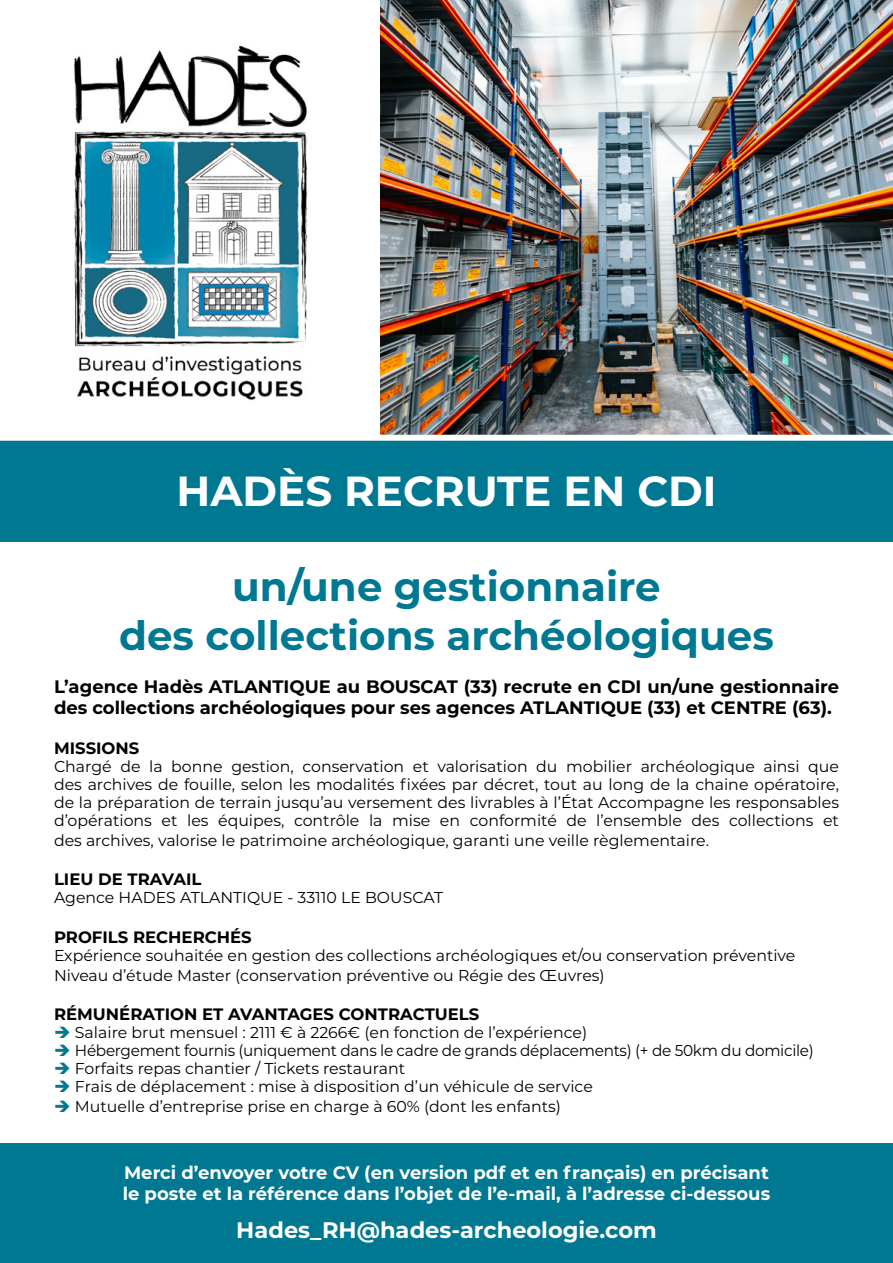
<style>
.page{position:relative;width:893px;height:1263px;background:#fff}
.page>*{position:absolute;margin:0;border:0;box-sizing:border-box;transform-origin:0 0}
.t1{font:700 42px "Montserrat";color:#fff}
.t2{font:700 40.35px/48.4px "Montserrat";color:#007892;text-align:center}
.t3{font:700 22.5px "Montserrat";color:#fff}
.t4{font:700 18px/21.6px "Montserrat";color:#000}
.t5{font:700 18px/21.6px "Montserrat";color:#fff}
.t6{font:700 16.5px "Montserrat";color:#000}
.t7{font:15.75px/18px "Montserrat";color:#000;text-align:justify}
.t8{font:15.75px "Montserrat";letter-spacing:-.02em;color:#000}
.s1{color:#007892}
</style>
<div class="page">
<img style="left:380px;top:0;width:513px;height:435px">
<img style="left:74px;top:45px;width:234px;height:355px">
<div style="left:0;top:441px;width:893px;height:101px;background:#007892"></div>
<div style="left:0;top:1144px;width:893px;height:119px;background:#007892"></div>
<h1 class="t1" style="left:176px;top:461px;width:542px">HADÈS RECRUTE EN CDI</h1>
<h2 class="t2" style="left:119px;top:560px;width:656px">un/une gestionnaire<br>des collections archéologiques</h2>
<p class="t4" style="left:54px;top:674px;width:786px">L’agence Hadès ATLANTIQUE au BOUSCAT (33) recrute en CDI un/une gestionnaire des collections archéologiques pour ses agences ATLANTIQUE (33) et CENTRE (63).</p>
<p class="t6" style="left:54px;top:736px;width:87px">MISSIONS</p>
<p class="t7" style="left:54px;top:756px;width:786px">Chargé de la bonne gestion, conservation et valorisation du mobilier archéologique ainsi que des archives de fouille, selon les modalités fixées par décret, tout au long de la chaine opératoire, de la préparation de terrain jusqu’au versement des livrables à l’État Accompagne les responsables d’opérations et les équipes, contrôle la mise en conformité de l’ensemble des collections et</p>
<p class="t7" style="left:54px;top:830px;width:657px">des archives, valorise le patrimoine archéologique, garanti une veille règlementaire.</p>
<p class="t6" style="left:54px;top:867px;width:149px">LIEU DE TRAVAIL</p>
<p class="t7" style="left:54px;top:888px;width:391px">Agence HADES ATLANTIQUE - 33110 LE BOUSCAT</p>
<p class="t6" style="left:54px;top:925px;width:199px">PROFILS RECHERCHÉS</p>
<p class="t7" style="left:54px;top:945px;width:743px;line-height:19.8px">Expérience souhaitée en gestion des collections archéologiques et/ou conservation préventive<br>Niveau d’étude Master (conservation préventive ou Régie des Œuvres)</p>
<p class="t6" style="left:54px;top:1002px;width:427px">RÉMUNÉRATION ET AVANTAGES CONTRACTUELS</p>
<p class="t7" style="left:54px;top:1023px;width:535px"><span class="s1">➔</span> Salaire brut mensuel : 2111 € à 2266€ (en fonction de l’expérience)</p>
<p class="t8" style="left:54px;top:1040px;width:761px"><span class="s1">➔</span> Hébergement fournis (uniquement dans le cadre de grands déplacements) (+ de 50km du domicile)</p>
<p class="t7" style="left:54px;top:1059px;width:353px"><span class="s1">➔</span> Forfaits repas chantier / Tickets restaurant</p>
<p class="t7" style="left:54px;top:1077px;width:540px"><span class="s1">➔</span> Frais de déplacement : mise à disposition d’un véhicule de service</p>
<p class="t7" style="left:54px;top:1097px;width:509px"><span class="s1">➔</span> Mutuelle d’entreprise prise en charge à 60% (dont les enfants)</p>
<p class="t5" style="left:123px;top:1160px;width:649px">Merci d’envoyer votre CV (en version pdf et en français) en précisant le poste et la référence dans l’objet de l’e-mail, à l’adresse ci-dessous</p>
<h3 class="t3" style="left:236px;top:1213px;width:422px">Hades_RH@hades-archeologie.com</h3>
</div>
